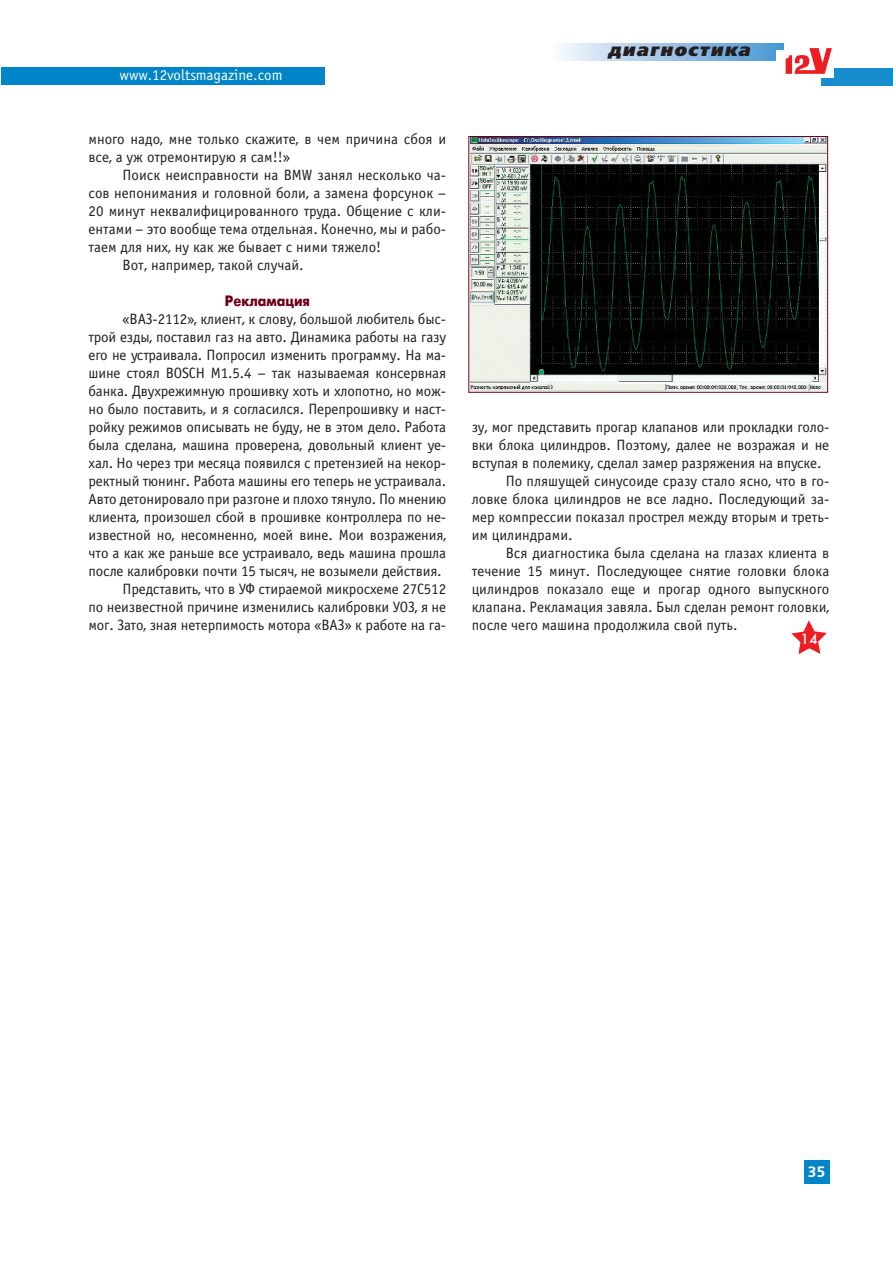
<style>
.page{position:relative;width:893px;height:1263px;background:#fff}
.page>*{position:absolute;margin:0;border:0;box-sizing:border-box;transform-origin:0 0}
.t1{font:italic 18px "Free Set Black C";letter-spacing:.075em;color:#231f20}
.t2{font:15px/18px "Officina Sans C";letter-spacing:-.01em;color:#231f20}
.t3{font:15px "Officina Sans C";color:#fff}
.t4{font:700 15px "Futura Futuris C";color:#700015;scale:.9 1}
.t5{font:700 15px "Free Set C";color:#fff}
.t6{font:14.55px "Futura Futuris C";color:#fff}
</style>
<div class="page">
<div style="left:804px;top:1160px;width:26px;height:23px;background:#0085c9"></div>
<div style="left:1px;top:67px;width:323px;height:17px;background:#0085c9"></div>
<div style="left:551px;top:43px;width:232px;height:17px;background:linear-gradient(to right,#fbf8fc,#4894d2)"></div>
<div style="left:821px;top:69px;width:71px;height:17px;background:#178dce"></div>
<div style="left:775px;top:50px;width:58px;height:27px;background:#fff"></div>
<svg style="left:785px;top:48px;width:46px;height:26px"></svg>
<img style="left:470px;top:138px;width:356px;height:253px">
<div style="left:468px;top:136px;width:360px;height:257px;border:1px solid #700015"></div>
<svg style="left:791px;top:620px;width:35px;height:34px"></svg>
<p class="t3" style="left:119px;top:70px;width:164px">www.12voltsmagazine.com</p>
<p class="t2" style="left:89px;top:131px;width:359px">много надо, мне только скажите, в чем причина сбоя и все, а уж отремонтирую я сам!!»</p>
<p class="t2" style="left:123px;top:167px;width:325px">Поиск неисправности на BMW занял несколько ча-</p>
<p class="t2" style="left:89px;top:185px;width:359px">сов непонимания и головной боли, а замена форсунок –</p>
<p class="t2" style="left:89px;top:203px;width:359px">20 минут неквалифицированного труда. Общение с кли-</p>
<p class="t2" style="left:89px;top:221px;width:359px">ентами – это вообще тема отдельная. Конечно, мы и рабо-</p>
<p class="t2" style="left:89px;top:239px;width:294px">таем для них, ну как же бывает с ними тяжело!</p>
<p class="t2" style="left:123px;top:257px;width:182px">Вот, например, такой случай.</p>
<p class="t4" style="left:225px;top:295px;width:96px">Рекламация</p>
<p class="t2" style="left:89px;top:311px;width:359px;text-align:right">«ВАЗ-2112», клиент, к слову, большой любитель быс-<br>трой езды, поставил газ на авто. Динамика работы на газу его не устраивала. Попросил изменить программу. На ма&shy;шине стоял BOSCH M1.5.4 – так называемая консервная банка. Двухрежимную прошивку хоть и хлопотно, но мож&shy;но было поставить, и я согласился. Перепрошивку и наст&shy;ройку режимов описывать не буду, не в этом дело. Работа была сделана, машина проверена, довольный клиент уе&shy;хал. Но через три месяца появился с претензией на некор&shy;ректный тюнинг. Работа машины его теперь не устраивала.<br>Авто детонировало при разгоне и плохо тянуло. По мнению клиента, произошел сбой в прошивке контроллера по не&shy;известной но, несомненно, моей вине. Мои возражения, что а как же раньше все устраивало, ведь машина прошла после калибровки почти 15 тысяч, не возымели действия.<br>Представить, что в УФ стираемой микросхеме 27С512<br>по неизвестной причине изменились калибровки УОЗ, я не мог. Зато, зная нетерпимость мотора «ВАЗ» к работе на га-</p>
<p class="t1" style="left:607px;top:42px;width:144px">диагностика</p>
<p class="t2" style="left:471px;top:419px;width:359px">зу, мог представить прогар клапанов или прокладки голо-</p>
<p class="t2" style="left:471px;top:437px;width:359px">вки блока цилиндров. Поэтому, далее не возражая и не</p>
<p class="t2" style="left:471px;top:455px;width:351px">вступая в полемику, сделал замер разряжения на впуске.</p>
<p class="t2" style="left:505px;top:473px;width:325px">По пляшущей синусоиде сразу стало ясно, что в го-</p>
<p class="t2" style="left:471px;top:491px;width:359px">ловке блока цилиндров не все ладно. Последующий за-</p>
<p class="t2" style="left:471px;top:509px;width:359px">мер компрессии показал прострел между вторым и треть-</p>
<p class="t2" style="left:471px;top:527px;width:102px">им цилиндрами.</p>
<p class="t2" style="left:505px;top:545px;width:325px">Вся диагностика была сделана на глазах клиента в</p>
<p class="t2" style="left:471px;top:563px;width:359px">течение 15 минут. Последующее снятие головки блока</p>
<p class="t2" style="left:471px;top:581px;width:359px">цилиндров показало еще и прогар одного выпускного</p>
<p class="t2" style="left:471px;top:599px;width:359px">клапана. Рекламация завяла. Был сделан ремонт головки,</p>
<p class="t2" style="left:471px;top:617px;width:267px">после чего машина продолжила свой путь.</p>
<p class="t6" style="left:800px;top:634px;width:19px">14</p>
<p class="t5" style="left:807px;top:1166px;width:20px">35</p>
</div>
